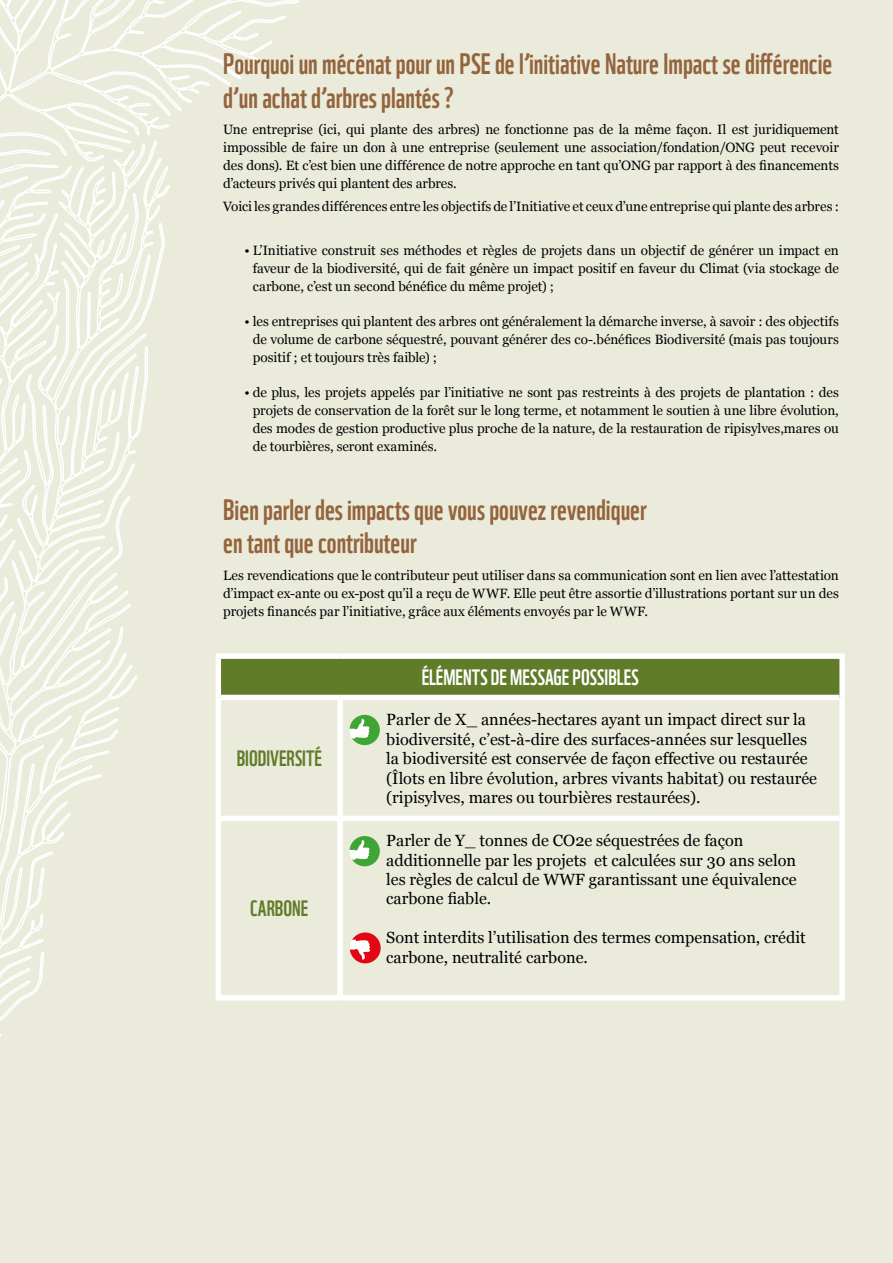
<style>
.page{position:relative;width:893px;height:1263px;background:#ebebdc}
.page>*{position:absolute;margin:0;border:0;box-sizing:border-box;transform-origin:0 0}
.t1{font:28.8px/33.6px "WWF";color:#94643c}
.t2{font:21.6px "WWF";color:#fff}
.t3{font:21.6px "WWF";color:#607c29}
.t4{font:16.2px/19.5px "Georgia";color:#000}
.t5{font:13.5px/18px "Georgia";color:#000;text-align:justify}
</style>
<div class="page">
<svg style="left:0;top:0;width:315px;height:1036px"></svg>
<div style="left:218px;top:656px;width:624px;height:41px;background:#607c29"></div>
<svg style="left:221px;top:700px;width:618px;height:295px"></svg>
<div style="left:216px;top:653px;width:124px;height:6px;background:#fff"></div>
<div style="left:216px;top:659px;width:5px;height:38px;background:#fff"></div>
<div style="left:340px;top:653px;width:505px;height:6px;background:#fff"></div>
<div style="left:839px;top:659px;width:6px;height:38px;background:#fff"></div>
<div style="left:216px;top:697px;width:5px;height:121px;background:#fff"></div>
<div style="left:839px;top:697px;width:6px;height:121px;background:#fff"></div>
<div style="left:216px;top:818px;width:5px;height:177px;background:#fff"></div>
<div style="left:839px;top:818px;width:6px;height:177px;background:#fff"></div>
<div style="left:221px;top:695px;width:119px;height:5px;background:#fff"></div>
<div style="left:340px;top:695px;width:499px;height:5px;background:#fff"></div>
<div style="left:337px;top:700px;width:6px;height:116px;background:#fff"></div>
<div style="left:221px;top:816px;width:119px;height:5px;background:#fff"></div>
<div style="left:340px;top:816px;width:499px;height:5px;background:#fff"></div>
<div style="left:337px;top:821px;width:6px;height:174px;background:#fff"></div>
<div style="left:216px;top:995px;width:124px;height:5px;background:#fff"></div>
<div style="left:340px;top:995px;width:505px;height:5px;background:#fff"></div>
<svg style="left:350px;top:715px;width:30px;height:30px"></svg>
<svg style="left:350px;top:932px;width:31px;height:31px"></svg>
<svg style="left:350px;top:836px;width:30px;height:30px"></svg>
<h1 class="t1" style="left:223px;top:44px;width:611px">Pourquoi un mécénat pour un PSE de l’initiative Nature Impact se différencie d’un achat d’arbres plantés ?</h1>
<p class="t5" style="left:223px;top:121px;width:617px">Une entreprise (ici, qui plante des arbres) ne fonctionne pas de la même façon. Il est juridiquement impossible de faire un don à une entreprise (seulement une association/fondation/ONG peut recevoir des dons). Et c’est bien une différence de notre approche en tant qu’ONG par rapport à des financements d’acteurs privés qui plantent des arbres.</p>
<p class="t5" style="left:223px;top:197px;width:617px">Voici les grandes différences entre les objectifs de l’Initiative et ceux d’une entreprise qui plante des arbres :</p>
<p class="t5" style="left:253px;top:241px;width:588px;text-indent:-8px">• L’Initiative construit ses méthodes et règles de projets dans un objectif de générer un impact en faveur de la biodiversité, qui de fait génère un impact positif en faveur du Climat (via stockage de carbone, c’est un second bénéfice du même projet) ;</p>
<p class="t5" style="left:253px;top:312px;width:588px;text-indent:-8px">• les entreprises qui plantent des arbres ont généralement la démarche inverse, à savoir : des objectifs de volume de carbone séquestré, pouvant générer des co-.bénéfices Biodiversité (mais pas toujours positif ; et toujours très faible) ;</p>
<p class="t5" style="left:253px;top:383px;width:588px;text-indent:-8px">• de plus, les projets appelés par l’initiative ne sont pas restreints à des projets de plantation : des projets de conservation de la forêt sur le long terme, et notamment le soutien à une libre évolution, des modes de gestion productive plus proche de la nature, de la restauration de ripisylves,mares ou de tourbières, seront examinés.</p>
<h1 class="t1" style="left:223px;top:490px;width:425px">Bien parler des impacts que vous pouvez revendiquer en tant que contributeur</h1>
<p class="t5" style="left:223px;top:566px;width:617px">Les revendications que le contributeur peut utiliser dans sa communication sont en lien avec l’attestation d’impact ex-ante ou ex-post qu’il a reçu de WWF. Elle peut être assortie d’illustrations portant sur un des projets financés par l’initiative, grâce aux éléments envoyés par le WWF.</p>
<h2 class="t3" style="left:237px;top:741px;width:87px">BIODIVERSITÉ</h2>
<h2 class="t3" style="left:250px;top:891px;width:59px">CARBONE</h2>
<h2 class="t2" style="left:422px;top:660px;width:219px">ÉLÉMENTS DE MESSAGE POSSIBLES</h2>
<p class="t4" style="left:386px;top:710px;width:432px">Parler de X_ années-hectares ayant un impact direct sur la biodiversité, c’est-à-dire des surfaces-années sur lesquelles la biodiversité est conservée de façon effective ou restaurée (Îlots en libre évolution, arbres vivants habitat) ou restaurée (ripisylves, mares ou tourbières restaurées).</p>
<p class="t4" style="left:386px;top:831px;width:412px">Parler de Y_ tonnes de CO2e séquestrées de façon additionnelle par les projets et calculées sur 30 ans selon les règles de calcul de WWF garantissant une équivalence carbone fiable.</p>
<p class="t4" style="left:386px;top:928px;width:421px">Sont interdits l’utilisation des termes compensation, crédit carbone, neutralité carbone.</p>
</div>
